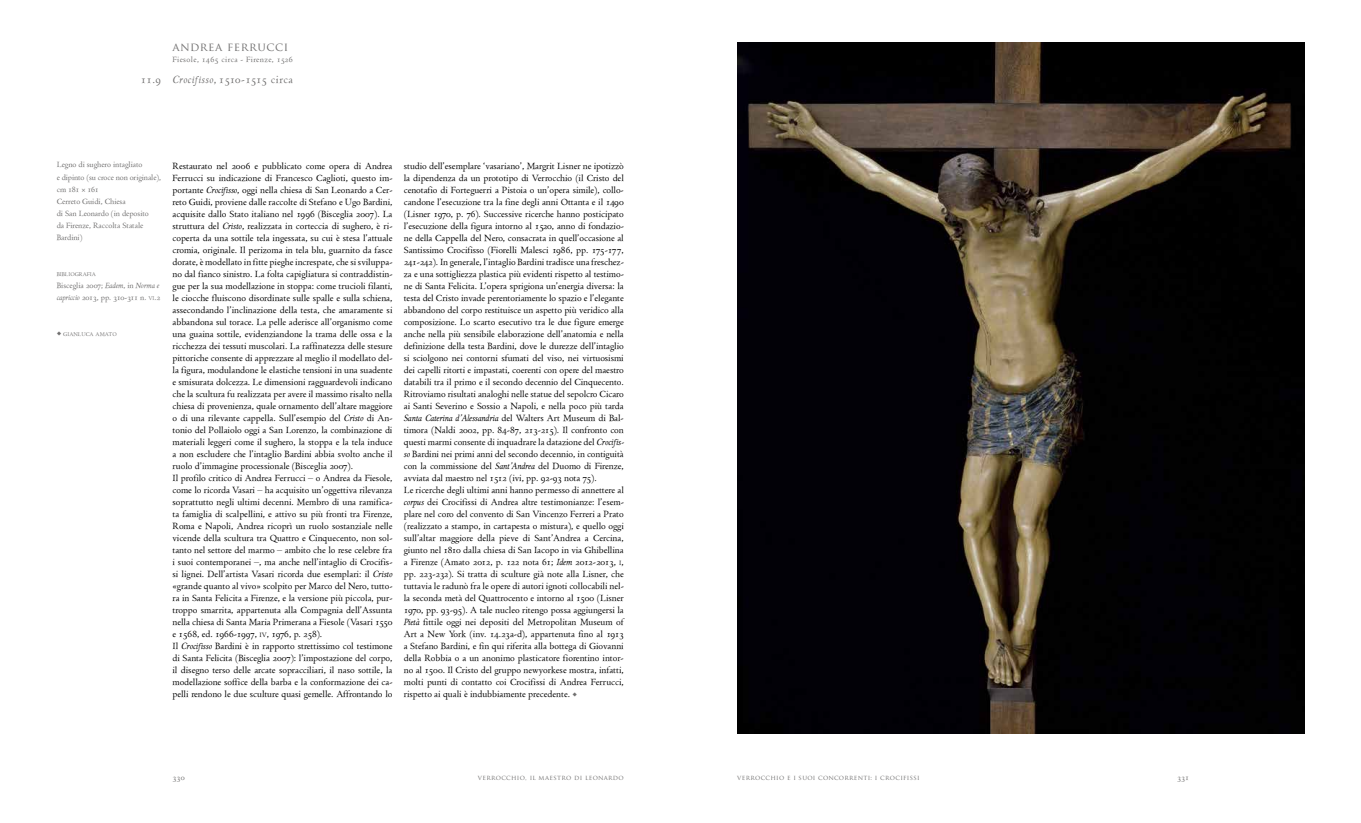
<style>
.page{position:relative;width:1361px;height:823px;background:#fff}
.page>*{position:absolute;margin:0;border:0;box-sizing:border-box;transform-origin:0 0}
.t1{font:italic 11.5px "Griffo Classico";letter-spacing:.05em;color:#706f6f}
.t2{font:11.5px "Trajan Pro";letter-spacing:.05em;color:#706f6f}
.t3{font:11.5px "Griffo Classico Small Caps";color:#706f6f}
.t4{font:10px/12px "Griffo Classico";color:#000}
.t5{font:10px "Griffo Classico Small Caps";letter-spacing:-.04em;color:#000}
.t6{font:8.5px/12px "Griffo Classico";color:#706f6f}
.t7{font:8.5px "Griffo Classico Small Caps";letter-spacing:-.05em;color:#706f6f}
.t8{font:8.5px "Griffo Classico";letter-spacing:.05em;color:#706f6f}
.t9{font:6.5px "Trajan Pro";letter-spacing:.05em;color:#706f6f}
.t10{font:5.9px "Griffo Classico";color:#706f6f}
.s1{font-family:"Griffo Classico"}
.s2{font-family:"Griffo Classico Small Caps"}
.s3{font-family:"Griffo Classico Small Caps";font-style:normal}
.s4{font-style:normal}
.s5{font-style:italic}
.s6{font-family:"Griffo Classico";font-style:italic}
.s7{font-family:"Griffo Classico";font-size:5.9px}
.s8{font-family:"Minion Pro";font-size:10px}
.s9{font-family:"Griffo Classico";font-size:7px}
.s10{font-size:7px}
.s11{font-family:"Minion Pro";color:#706f6f}
</style>
<div class="page">
<img style="left:737px;top:43px;width:567px;height:689px">
<p class="t3" style="left:141px;top:73px;width:22px">11<span class="s1">.</span>9</p>
<p class="t2" style="left:172px;top:40px;width:117px">ANDREA FERRUCCI</p>
<p class="t8" style="left:172px;top:55px;width:122px">Fiesole, <span class="s2">1465</span> circa - Firenze, <span class="s2">1526</span></p>
<p class="t1" style="left:172px;top:73px;width:122px">Crocifisso<span class="s3">, 1510</span><span class="s4">-</span><span class="s3">1515</span> <span class="s4">circa</span></p>
<p class="t6" style="left:57px;top:159px;width:106px">Legno di sughero intagliato<br>e dipinto (su croce non originale),</p>
<p class="t7" style="left:57px;top:184px;width:44px"><span class="s1">cm</span> 181 <span class="s1">×</span> 161</p>
<p class="t6" style="left:57px;top:195px;width:94px">Cerreto Guidi, Chiesa<br>di San Leonardo (in deposito da Firenze, Raccolta Statale<br>Bardini)</p>
<p class="t10" style="left:57px;top:270px;width:41px">BIBLIOGRAFIA</p>
<p class="t6" style="left:57px;top:279px;width:104px">Bisceglia <span class="s2">2007</span>; <span class="s5">Eadem</span>, in <span class="s5">Norma e</span></p>
<p class="t7" style="left:57px;top:292px;width:105px"><span class="s6">capriccio</span> 2013<span class="s1">, pp.</span> 310<span class="s1">-</span>311 <span class="s1">n.</span> <span class="s7">VI</span><span class="s1">.</span>2</p>
<p class="t10" style="left:57px;top:330px;width:62px"><span class="s8">◆</span> GIANLUCA AMATO</p>
<p class="t4" style="left:172px;top:160px;width:221px">Restaurato nel <span class="s2">2006</span> e pubblicato come opera di Andrea Ferrucci su indicazione di Francesco Caglioti, questo im&shy;portante <span class="s5">Crocifisso</span>, oggi nella chiesa di San Leonardo a Cer&shy;reto Guidi, proviene dalle raccolte di Stefano e Ugo Bardini, acquisite dallo Stato italiano nel <span class="s2">1996</span> (Bisceglia <span class="s2">2007</span>). La struttura del <span class="s5">Cristo</span>, realizzata in corteccia di sughero, è ri&shy;coperta da una sottile tela ingessata, su cui è stesa l’attuale cromia, originale. Il perizoma in tela blu, guarnito da fasce dorate, è modellato in fitte pieghe increspate, che si sviluppa&shy;no dal fianco sinistro. La folta capigliatura si contraddistin&shy;gue per la sua modellazione in stoppa: come trucioli filanti, le ciocche fluiscono disordinate sulle spalle e sulla schiena, assecondando l’inclinazione della testa, che amaramente si abbandona sul torace. La pelle aderisce all’organismo come una guaina sottile, evidenziandone la trama delle ossa e la ricchezza dei tessuti muscolari. La raffinatezza delle stesure pittoriche consente di apprezzare al meglio il modellato del&shy;la figura, modulandone le elastiche tensioni in una suadente e smisurata dolcezza. Le dimensioni ragguardevoli indicano che la scultura fu realizzata per avere il massimo risalto nella chiesa di provenienza, quale ornamento dell’altare maggiore o di una rilevante cappella. Sull’esempio del <span class="s5">Cristo</span> di An&shy;tonio del Pollaiolo oggi a San Lorenzo, la combinazione di materiali leggeri come il sughero, la stoppa e la tela induce a non escludere che l’intaglio Bardini abbia svolto anche il ruolo d’immagine processionale (Bisceglia <span class="s2">2007</span>).<br>Il profilo critico di Andrea Ferrucci – o Andrea da Fiesole, come lo ricorda Vasari – ha acquisito un’oggettiva rilevanza soprattutto negli ultimi decenni. Membro di una ramifica&shy;ta famiglia di scalpellini, e attivo su più fronti tra Firenze, Roma e Napoli, Andrea ricoprì un ruolo sostanziale nelle vicende della scultura tra Quattro e Cinquecento, non sol&shy;tanto nel settore del marmo – ambito che lo rese celebre fra i suoi contemporanei –, ma anche nell’intaglio di Crocifis&shy;si lignei. Dell’artista Vasari ricorda due esemplari: il <span class="s5">Cristo </span>«grande quanto al vivo» scolpito per Marco del Nero, tutto&shy;ra in Santa Felicita a Firenze, e la versione più piccola, pur&shy;troppo smarrita, appartenuta alla Compagnia dell’Assunta nella chiesa di Santa Maria Primerana a Fiesole (Vasari <span class="s2">1550</span></p>
<p class="t5" style="left:172px;top:628px;width:151px"><span class="s1">e</span> 1568<span class="s1">, ed.</span> 1966<span class="s1">-</span>1997<span class="s1">,</span> <span class="s9">IV</span><span class="s1">,</span> 1976<span class="s1">, p.</span> 258<span class="s1">).</span></p>
<p class="t4" style="left:172px;top:640px;width:221px;text-align:justify">Il <span class="s5">Crocifisso</span> Bardini è in rapporto strettissimo col testimone di Santa Felicita (Bisceglia <span class="s2">2007</span>): l’impostazione del corpo, il disegno terso delle arcate sopracciliari, il naso sottile, la modellazione soffice della barba e la conformazione dei ca&shy;pelli rendono le due sculture quasi gemelle. Affrontando lo</p>
<p class="t4" style="left:404px;top:160px;width:221px">studio dell’esemplare ‘vasariano’, Margrit Lisner ne ipotizzò la dipendenza da un prototipo di Verrocchio (il Cristo del cenotafio di Forteguerri a Pistoia o un’opera simile), collo&shy;candone l’esecuzione tra la fine degli anni Ottanta e il <span class="s2">1490 </span>(Lisner <span class="s2">1970</span>, p. <span class="s2">76</span>). Successive ricerche hanno posticipato l’esecuzione della figura intorno al <span class="s2">1520</span>, anno di fondazio&shy;ne della Cappella del Nero, consacrata in quell’occasione al Santissimo Crocifisso (Fiorelli Malesci <span class="s2">1986</span>, pp. <span class="s2">175</span>-<span class="s2">177</span>, <span class="s2">241</span>-<span class="s2">242</span>). In generale, l’intaglio Bardini tradisce una freschez&shy;za e una sottigliezza plastica più evidenti rispetto al testimo&shy;ne di Santa Felicita. L’opera sprigiona un’energia diversa: la testa del Cristo invade perentoriamente lo spazio e l’elegante abbandono del corpo restituisce un aspetto più veridico alla composizione. Lo scarto esecutivo tra le due figure emerge anche nella più sensibile elaborazione dell’anatomia e nella definizione della testa Bardini, dove le durezze dell’intaglio si sciolgono nei contorni sfumati del viso, nei virtuosismi dei capelli ritorti e impastati, coerenti con opere del maestro databili tra il primo e il secondo decennio del Cinquecento.<br>Ritroviamo risultati analoghi nelle statue del sepolcro Cicaro ai Santi Severino e Sossio a Napoli, e nella poco più tarda <span class="s5">Santa Caterina d’Alessandria</span> del Walters Art Museum di Bal&shy;timora (Naldi <span class="s2">2002</span>, pp. <span class="s2">84</span>-<span class="s2">87</span>, <span class="s2">213</span>-<span class="s2">215</span>). Il confronto con questi marmi consente di inquadrare la datazione del <span class="s5">Crocifis&shy;so</span> Bardini nei primi anni del secondo decennio, in contiguità con la commissione del <span class="s5">Sant’Andrea</span> del Duomo di Firenze, avviata dal maestro nel <span class="s2">1512</span> (ivi, pp. <span class="s2">92</span>-<span class="s2">93</span> nota <span class="s2">75</span>).<br>Le ricerche degli ultimi anni hanno permesso di annettere al <span class="s5">corpus</span> dei Crocifissi di Andrea altre testimonianze: l’esem&shy;plare nel coro del convento di San Vincenzo Ferreri a Prato (realizzato a stampo, in cartapesta o mistura), e quello oggi sull’altar maggiore della pieve di Sant’Andrea a Cercina, giunto nel <span class="s2">1810</span> dalla chiesa di San Iacopo in via Ghibellina a Firenze (Amato <span class="s2">2012</span>, p. <span class="s2">122</span> nota <span class="s2">61</span>; <span class="s5">Idem</span> <span class="s2">2012</span>-<span class="s2">2013</span>, <span class="s10">I</span>, pp. <span class="s2">223</span>-<span class="s2">232</span>). Si tratta di sculture già note alla Lisner, che tuttavia le radunò fra le opere di autori ignoti collocabili nel&shy;la seconda metà del Quattrocento e intorno al <span class="s2">1500</span> (Lisner <span class="s2">1970</span>, pp. <span class="s2">93</span>-<span class="s2">95</span>). A tale nucleo ritengo possa aggiungersi la <span class="s5">Pietà</span> fittile oggi nei depositi del Metropolitan Museum of Art a New York (inv. <span class="s2">14</span>.<span class="s2">23</span>a-d), appartenuta fino al <span class="s2">1913 </span>a Stefano Bardini, e fin qui riferita alla bottega di Giovanni della Robbia o a un anonimo plasticatore fiorentino intor&shy;no al <span class="s2">1500</span>. Il Cristo del gruppo newyorkese mostra, infatti, molti punti di contatto coi Crocifissi di Andrea Ferrucci, rispetto ai quali è indubbiamente precedente. <span class="s11">◆</span></p>
<p class="t9" style="left:478px;top:773px;width:147px">VERROCCHIO, IL MAESTRO DI LEONARDO</p>
<p class="t9" style="left:737px;top:773px;width:184px">VERROCCHIO E I SUOI CONCORRENTI: I CROCIFISSI</p>
<p class="t7" style="left:172px;top:772px;width:14px">330</p>
<p class="t7" style="left:1177px;top:772px;width:13px">331</p>
</div>
